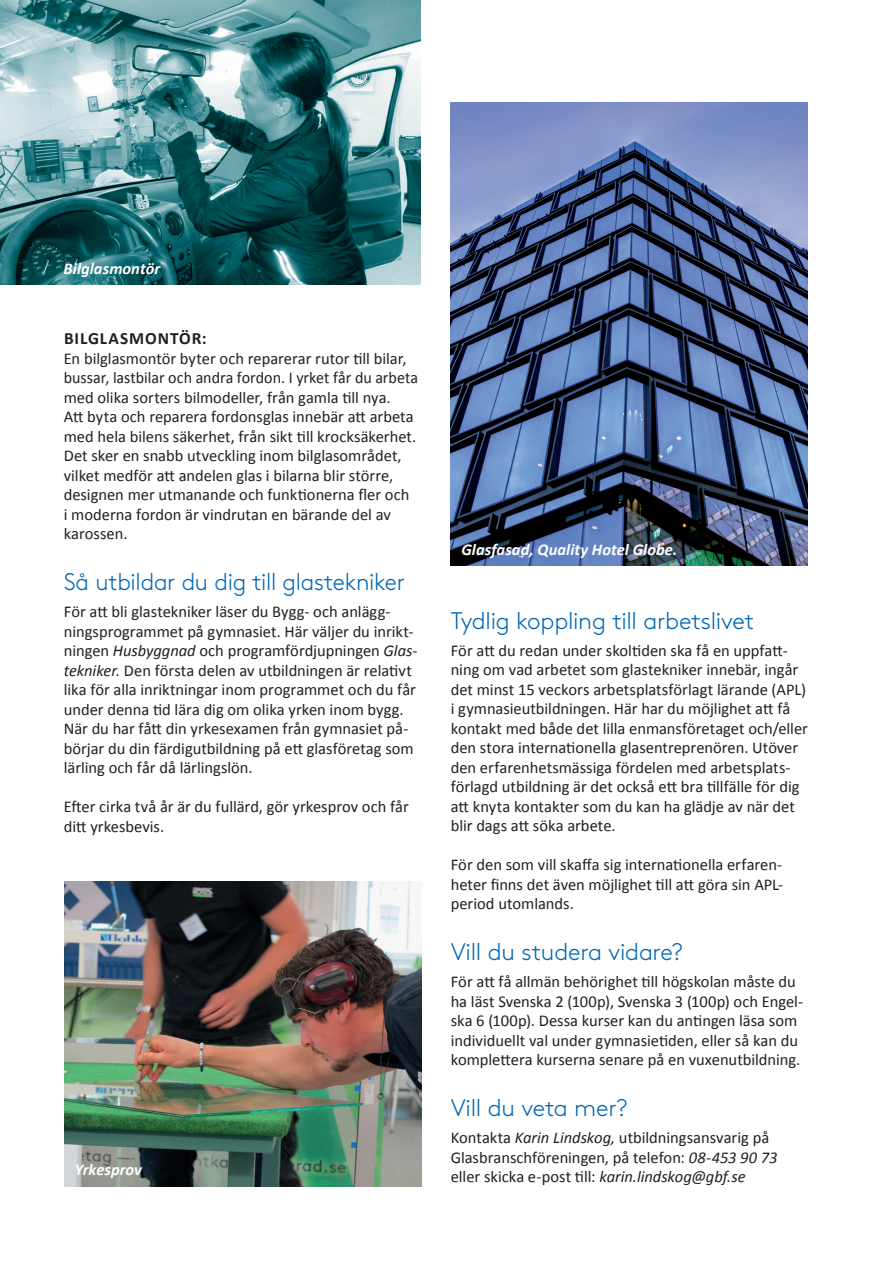
<style>
.page{position:relative;width:893px;height:1263px;background:#fff}
.page>*{position:absolute;margin:0;border:0;box-sizing:border-box;transform-origin:0 0}
.t1{font:300 24px "Brown Std";letter-spacing:-.015em;color:#0166b3}
.t2{font:700 17.25px "Calibri";letter-spacing:.05em;color:#231f20}
.t3{font:16.5px/19.5px "Calibri";color:#231f20}
.t4{font:italic 700 16.5px "Calibri";letter-spacing:.005em;color:#fff}
.s1{font-style:italic}
</style>
<div class="page">
<img style="left:0;top:0;width:421px;height:285px">
<img style="left:64px;top:882px;width:357px;height:304px">
<img style="left:451px;top:102px;width:357px;height:464px">
<p class="t4" style="left:64px;top:259px;width:98px">Bilglasmontör</p>
<p class="t2" style="left:64px;top:327px;width:144px">BILGLASMONTÖR:</p>
<p class="t3" style="left:64px;top:349px;width:356px">En bilglasmontör byter och reparerar rutor till bilar, bussar, lastbilar och andra fordon. I yrket får du arbeta med olika sorters bilmodeller, från gamla till nya.<br>Att byta och reparera fordonsglas innebär att arbeta med hela bilens säkerhet, från sikt till krocksäkerhet.<br>Det sker en snabb utveckling inom bilglasområdet, vilket medför att andelen glas i bilarna blir större, designen mer utmanande och funktionerna fler och<br>i moderna fordon är vindrutan en bärande del av karossen.</p>
<h1 class="t1" style="left:64px;top:568px;width:343px">Så utbildar du dig till glastekniker</h1>
<p class="t3" style="left:64px;top:602px;width:355px">För att bli glastekniker läser du Bygg- och anlägg&shy;ningsprogrammet på gymnasiet. Här väljer du inrikt&shy;ningen <span class="s1">Husbyggnad</span> och programfördjupningen <span class="s1">Glas&shy;tekniker.</span> Den första delen av utbildningen är relativt lika för alla inriktningar inom programmet och du får under denna tid lära dig om olika yrken inom bygg.<br>När du har fått din yrkesexamen från gymnasiet på&shy;börjar du din färdigutbildning på ett glasföretag som lärling och får då lärlingslön.</p>
<p class="t3" style="left:64px;top:797px;width:347px">Efter cirka två år är du fullärd, gör yrkesprov och får ditt yrkesbevis.</p>
<p class="t4" style="left:75px;top:1160px;width:69px">Yrkesprov</p>
<p class="t4" style="left:461px;top:539px;width:217px">Glasfasad, Quality Hotel Globe.</p>
<h1 class="t1" style="left:451px;top:607px;width:305px">Tydlig koppling till arbetslivet</h1>
<p class="t3" style="left:451px;top:641px;width:359px">För att du redan under skoltiden ska få en uppfatt&shy;ning om vad arbetet som glastekniker innebär, ingår det minst 15 veckors arbetsplatsförlagt lärande (APL) i gymnasieutbildningen. Här har du möjlighet att få kontakt med både det lilla enmansföretaget och/eller den stora internationella glasentreprenören. Utöver den erfarenhetsmässiga fördelen med arbetsplats&shy;förlagd utbildning är det också ett bra tillfälle för dig att knyta kontakter som du kan ha glädje av när det blir dags att söka arbete.</p>
<p class="t3" style="left:451px;top:855px;width:334px;text-align:justify">För den som vill skaffa sig internationella erfaren&shy;heter finns det även möjlighet till att göra sin APL&shy;period utomlands.</p>
<h1 class="t1" style="left:451px;top:938px;width:234px">Vill du studera vidare?</h1>
<p class="t3" style="left:451px;top:972px;width:354px">För att få allmän behörighet till högskolan måste du ha läst Svenska 2 (100p), Svenska 3 (100p) och Engel&shy;ska 6 (100p). Dessa kurser kan du antingen läsa som individuellt val under gymnasietiden, eller så kan du komplettera kurserna senare på en vuxenutbildning.</p>
<h1 class="t1" style="left:451px;top:1094px;width:178px">Vill du veta mer?</h1>
<p class="t3" style="left:451px;top:1128px;width:328px">Kontakta <span class="s1">Karin Lindskog,</span> utbildningsansvarig på<br>Glasbranschföreningen, på telefon: <span class="s1">08-453 90 73 </span>eller skicka e-post till: <span class="s1">karin.lindskog@gbf.se</span></p>
</div>
